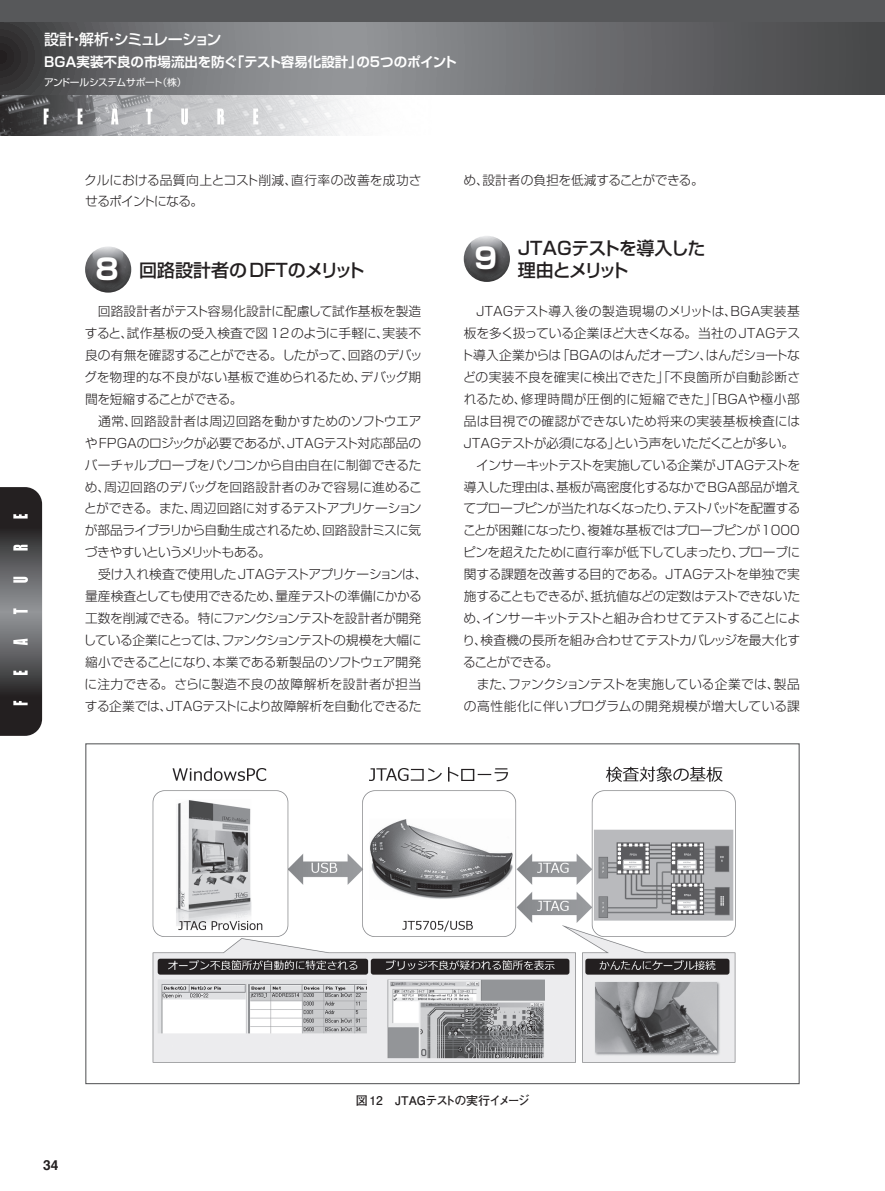
<style>
.page{position:relative;width:885px;height:1191px;background:#fff}
.page>*{position:absolute;margin:0;border:0;box-sizing:border-box;transform-origin:0 0}
.t1{font:700 28.5px "Shin Go Pr 6 N";color:#fff}
.t2{font:500 18px/21.9px "Shin Go Pr 6 N";letter-spacing:-.055em;color:#231f20}
.t3{font:500 18px "Shin Go Pr 6 N";color:#231f20}
.t4{font:500 15px "Shin Go Pr 6 N";letter-spacing:-.075em;color:#fff}
.t5{font:700 13.8px "Helvetica";color:#231f20}
.t6{font:700 13.5px "Shin Go Pr 6 N De";color:#fff}
.t7{font:300 12.75px/21.9px "Shin Go Pr 6 N";letter-spacing:-.015em;color:#231f20}
.t8{font:700 12px "Futo Go B101 Pr 6 N";letter-spacing:-.045em;color:#231f20}
.t9{font:9.75px "Shin Go Pr 6 N";letter-spacing:-.05em;color:#fff}
</style>
<div class="page">
<svg style="left:0;top:487px;width:42px;height:249px;background:#545455"></svg>
<img style="left:0;top:94px;width:482px;height:42px">
<svg style="left:44px;top:108px;width:5px;height:16px"></svg>
<svg style="left:78px;top:108px;width:5px;height:16px"></svg>
<svg style="left:111px;top:108px;width:7px;height:16px"></svg>
<svg style="left:146px;top:108px;width:6px;height:16px"></svg>
<svg style="left:181px;top:108px;width:7px;height:17px"></svg>
<svg style="left:217px;top:108px;width:7px;height:16px"></svg>
<svg style="left:253px;top:108px;width:5px;height:16px"></svg>
<svg style="left:0;top:21px;width:884px;height:73px;background:#6b6c6f"></svg>
<div style="left:0;top:0;width:884px;height:21px;background:#57585a"></div>
<img style="left:85px;top:246px;width:46px;height:47px;border-radius:23px">
<div style="left:95px;top:256px;width:30px;height:31px;background:#231f20;opacity:.85"></div>
<img style="left:463px;top:236px;width:47px;height:46px;border-radius:23px">
<div style="left:474px;top:245px;width:29px;height:31px;background:#231f20;opacity:.85"></div>
<img style="left:152px;top:766px;width:584px;height:297px">
<p class="t4" style="left:44px;top:27px;width:179px">設計・解析・シミュレーション</p>
<p class="t9" style="left:44px;top:74px;width:144px">アンドールシステムサポート（株）</p>
<p class="t6" style="left:44px;top:51px;width:414px">BGA実装不良の市場流出を防ぐ「テスト容易化設計」の5つのポイント</p>
<p class="t7" style="left:84px;top:168px;width:339px">クルにおける品質向上とコスト削減、直行率の改善を成功させるポイントになる。</p>
<p class="t7" style="left:463px;top:168px;width:242px">め、設計者の負担を低減することができる。</p>
<h2 class="t2" style="left:463px;top:236px;width:243px">　　　JTAGテストを導入した　　　理由とメリット</h2>
<p class="t7" style="left:461px;top:299px;width:341px">　JTAGテスト導入後の製造現場のメリットは、BGA実装基板を多く扱っている企業ほど大きくなる。当社のJTAGテスト導入企業からは「BGAのはんだオープン、はんだショートなどの実装不良を確実に検出できた」「不良箇所が自動診断されるため、修理時間が圧倒的に短縮できた」「BGAや極小部品は目視での確認ができないため将来の実装基板検査には<br>JTAGテストが必須になる」という声をいただくことが多い。　インサーキットテストを実施している企業がJTAGテストを導入した理由は、基板が高密度化するなかでBGA部品が増えてプローブピンが当たれなくなったり、テストパッドを配置することが困難になったり、複雑な基板ではプローブピンが1000ピンを超えたために直行率が低下してしまったり、プローブに関する課題を改善する目的である。JTAGテストを単独で実施することもできるが、抵抗値などの定数はテストできないため、インサーキットテストと組み合わせてテストすることにより、検査機の長所を組み合わせてテストカバレッジを最大化することができる。<br>　また、ファンクションテストを実施している企業では、製品の高性能化に伴いプログラムの開発規模が増大している課</p>
<h1 class="t1" style="left:95px;top:246px;width:25px">8</h1>
<h1 class="t1" style="left:474px;top:235px;width:25px">9</h1>
<h2 class="t3" style="left:85px;top:255px;width:281px">　　　回路設計者のDFTのメリット</h2>
<p class="t7" style="left:84px;top:299px;width:345px">　回路設計者がテスト容易化設計に配慮して試作基板を製造すると、試作基板の受入検査で図12のように手軽に、実装不良の有無を確認することができる。したがって、回路のデバッグを物理的な不良がない基板で進められるため、デバッグ期間を短縮することができる。<br>　通常、回路設計者は周辺回路を動かすためのソフトウエアやFPGAのロジックが必要であるが、JTAGテスト対応部品のバーチャルプローブをパソコンから自由自在に制御できるため、周辺回路のデバッグを回路設計者のみで容易に進めることができる。また、周辺回路に対するテストアプリケーションが部品ライブラリから自動生成されるため、回路設計ミスに気づきやすいというメリットもある。<br>　受け入れ検査で使用したJTAGテストアプリケーションは、量産検査としても使用できるため、量産テストの準備にかかる工数を削減できる。特にファンクションテストを設計者が開発している企業にとっては、ファンクションテストの規模を大幅に縮小できることになり、本業である新製品のソフトウェア開発に注力できる。さらに製造不良の故障解析を設計者が担当する企業では、JTAGテストにより故障解析を自動化できるた</p>
<p class="t5" style="left:43px;top:1153px;width:17px">34</p>
<p class="t8" style="left:356px;top:1090px;width:176px">図12　JTAGテストの実行イメージ</p>
</div>
